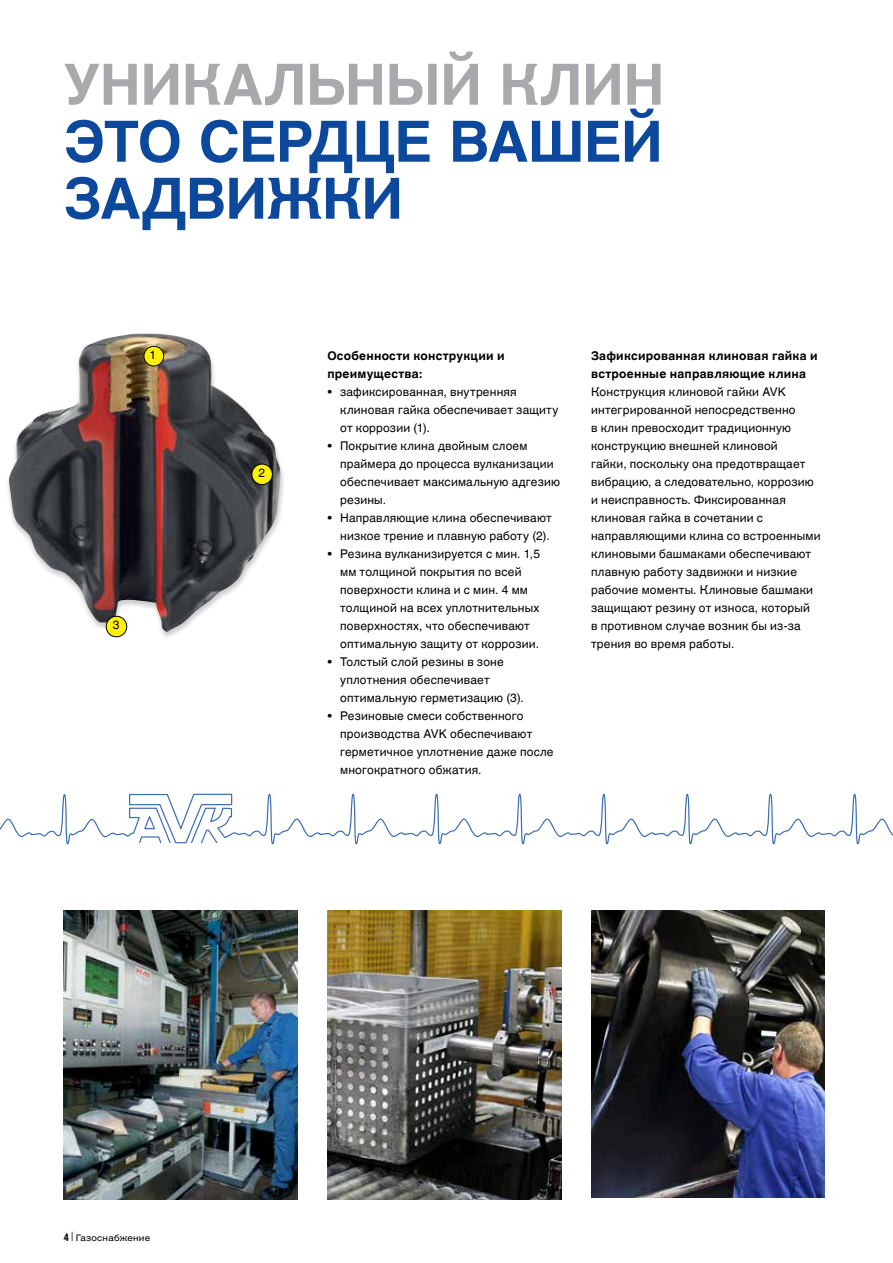
<style>
.page{position:relative;width:893px;height:1263px;background:#fff}
.page>*{position:absolute;margin:0;border:0;box-sizing:border-box;transform-origin:0 0}
.t1{font:700 57px/57px "Helvetica Linotype";letter-spacing:-.015em;color:#0c499c}
.t2{font:700 57px "Helvetica Linotype";letter-spacing:-.015em;color:#a7a9ac}
.t3{font:12px/18px "Helvetica Linotype";letter-spacing:.015em;color:#000}
.t4{font:700 12px/18px "Helvetica Linotype";letter-spacing:.02em;color:#000}
.t5{font:9px "Helvetica Linotype";letter-spacing:.025em;color:#000;scale:1.1 1}
.s1{font-family:"Helvetica Neue LT Pro";font-weight:700;font-stretch:condensed;font-size:10.5px}
</style>
<div class="page">
<img style="left:8px;top:333px;width:274px;height:299px">
<div style="left:144px;top:346px;width:20px;height:20px;background:#fff200;border-radius:50%"></div>
<div style="left:144px;top:346px;width:20px;height:20px;border:1px solid #000;border-radius:50%"></div>
<div style="left:252px;top:464px;width:20px;height:21px;background:#fff200;border-radius:50%"></div>
<div style="left:251px;top:464px;width:22px;height:21px;border:1px solid #000;border-radius:50%"></div>
<div style="left:106px;top:616px;width:21px;height:21px;background:#fff200;border-radius:50%"></div>
<div style="left:106px;top:616px;width:21px;height:21px;border:1px solid #000;border-radius:50%"></div>
<img style="left:591px;top:910px;width:234px;height:288px">
<img style="left:64px;top:910px;width:234px;height:289px">
<img style="left:327px;top:910px;width:234px;height:289px">
<svg style="left:0;top:793px;width:893px;height:52px"></svg>
<h1 class="t2" style="left:64px;top:52px;width:602px">УНИКАЛЬНЫЙ КЛИН</h1>
<h1 class="t1" style="left:64px;top:114px;width:601px">ЭТО СЕРДЦЕ ВАШЕЙ<br>ЗАДВИЖКИ</h1>
<p class="t3" style="left:150px;top:346px;width:8px">1</p>
<p class="t3" style="left:113px;top:616px;width:8px">3</p>
<p class="t3" style="left:259px;top:464px;width:8px">2</p>
<p class="t4" style="left:327px;top:347px;width:179px">Особенности конструкции и преимущества:</p>
<p class="t3" style="left:340px;top:383px;width:220px;text-indent:-13px">• зафиксированная, внутренняя клиновая гайка обеспечивает защиту от коррозии (1).</p>
<p class="t3" style="left:340px;top:437px;width:221px;text-indent:-13px">• Покрытие клина двойным слоем праймера до процесса вулканизации обеспечивает максимальную адгезию резины.</p>
<p class="t3" style="left:327px;top:509px;width:226px;text-align:right">• Направляющие клина обеспечивают низкое трение и плавную работу (2).</p>
<p class="t3" style="left:340px;top:545px;width:201px;text-indent:-13px">• Резина вулканизируется с мин. 1,5 мм толщиной покрытия по всей поверхности клина и с мин. 4 мм толщиной на всех уплотнительных поверхностях, что обеспечивают оптимальную защиту от коррозии.</p>
<p class="t3" style="left:340px;top:653px;width:185px;text-indent:-13px">• Толстый слой резины в зоне уплотнения обеспечивает оптимальную герметизацию (3).</p>
<p class="t3" style="left:340px;top:707px;width:215px;text-indent:-13px">• Резиновые смеси собственного производства AVK обеспечивают герметичное уплотнение даже после многократного обжатия.</p>
<p class="t4" style="left:591px;top:347px;width:228px">Зафиксированная клиновая гайка и встроенные направляющие клина</p>
<p class="t3" style="left:591px;top:383px;width:231px">Конструкция клиновой гайки AVK интегрированной непосредственно<br>в клин превосходит традиционную конструкцию внешней клиновой<br>гайки, поскольку она предотвращает вибрацию, а следовательно, коррозию и неисправность. Фиксированная клиновая гайка в сочетании с направляющими клина со встроенными клиновыми башмаками обеспечивают плавную работу задвижки и низкие рабочие моменты. Клиновые башмаки защищают резину от износа, который<br>в противном случае возник бы из-за трения во время работы.</p>
<p class="t5" style="left:64px;top:1232px;width:80px"><span class="s1">4</span> <sup>|</sup> Газоснабжение</p>
</div>
